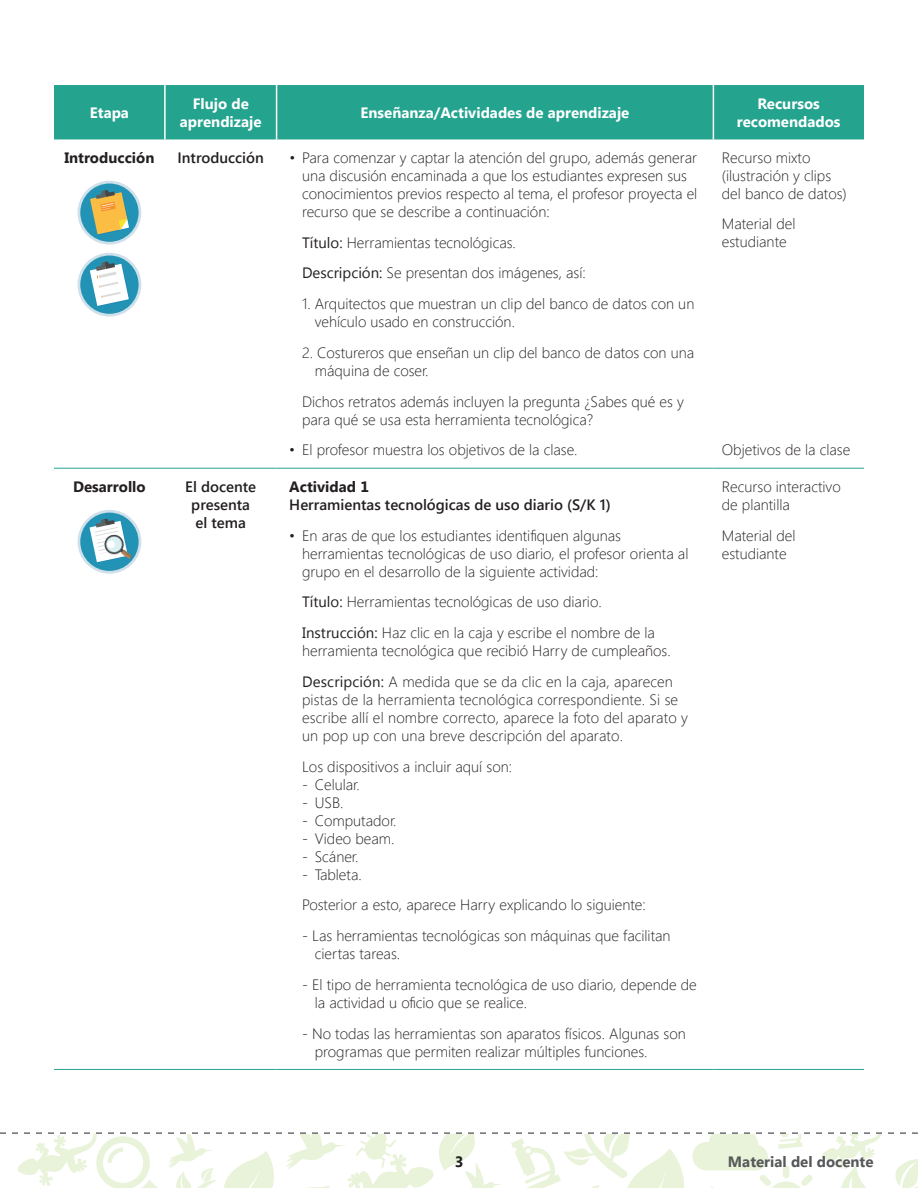
<style>
.page{position:relative;width:918px;height:1188px;background:#fff}
.page>*{position:absolute;margin:0;border:0;box-sizing:border-box;transform-origin:0 0}
.t1{font:300 15px/18px "Segoe UI";color:#231f20}
.t2{font:700 15px/18px "Segoe UI";color:#fff;text-align:center}
.t3{font:600 15px/18px "Segoe UI";color:#231f20;text-align:center}
.t4{font:700 15px "Segoe UI";color:#231f20}
.t5{font:700 15px "Segoe UI";color:#57585a}
.s1{font-weight:400}
</style>
<div class="page">
<svg style="left:0;top:1132px;width:918px;height:56px"></svg>
<div style="left:54px;top:85px;width:810px;height:54px;background:#24a38f"></div>
<hr style="left:54px;top:468px;width:111px;height:1px;background:#24a38f">
<hr style="left:165px;top:468px;width:112px;height:1px;background:#24a38f">
<hr style="left:54px;top:1069px;width:111px;height:1px;background:#24a38f">
<hr style="left:165px;top:1069px;width:112px;height:1px;background:#24a38f">
<hr style="left:277px;top:468px;width:436px;height:1px;background:#24a38f">
<hr style="left:713px;top:468px;width:151px;height:1px;background:#24a38f">
<hr style="left:277px;top:1069px;width:436px;height:1px;background:#24a38f">
<hr style="left:713px;top:1069px;width:151px;height:1px;background:#24a38f">
<hr style="left:164px;top:85px;width:2px;height:54px;background:#fff">
<hr style="left:276px;top:85px;width:1px;height:54px;background:#fff">
<hr style="left:713px;top:85px;width:1px;height:54px;background:#fff">
<svg style="left:78px;top:181px;width:63px;height:64px"></svg>
<div style="left:80px;top:184px;width:59px;height:58px;background:#2293b4;border-radius:50%"></div>
<svg style="left:90px;top:190px;width:40px;height:45px"></svg>
<svg style="left:78px;top:253px;width:63px;height:64px"></svg>
<div style="left:80px;top:256px;width:59px;height:58px;background:#2293b4;border-radius:50%"></div>
<svg style="left:90px;top:261px;width:40px;height:46px"></svg>
<svg style="left:78px;top:510px;width:63px;height:64px"></svg>
<div style="left:80px;top:513px;width:59px;height:58px;background:#2293b4;border-radius:50%"></div>
<svg style="left:90px;top:518px;width:42px;height:45px"></svg>
<p class="t2" style="left:90px;top:103px;width:41px">Etapa</p>
<p class="t2" style="left:180px;top:94px;width:83px">Flujo de aprendizaje</p>
<p class="t2" style="left:361px;top:103px;width:270px">Enseñanza/Actividades de aprendizaje</p>
<p class="t2" style="left:737px;top:94px;width:105px">Recursos recomendados</p>
<p class="t4" style="left:64px;top:147px;width:92px">Introducción</p>
<p class="t3" style="left:178px;top:148px;width:88px">Introducción</p>
<p class="t1" style="left:302px;top:148px;width:397px;text-indent:-13px">• Para comenzar y captar la atención del grupo, además generar una discusión encaminada a que los estudiantes expresen sus conocimientos previos respecto al tema, el profesor proyecta el recurso que se describe a continuación:</p>
<p class="t1" style="left:302px;top:226px;width:285px;line-height:30.8px"><span class="s1">Título:</span> Herramientas tecnológicas.<br><span class="s1">Descripción:</span> Se presentan dos imágenes, así:</p>
<p class="t1" style="left:315px;top:294px;width:381px;text-indent:-13px">1. Arquitectos que muestran un clip del banco de datos con un vehículo usado en construcción.</p>
<p class="t1" style="left:315px;top:343px;width:381px;text-indent:-13px">2. Costureros que enseñan un clip del banco de datos con una máquina de coser.</p>
<p class="t1" style="left:302px;top:392px;width:383px">Dichos retratos además incluyen la pregunta ¿Sabes qué es y para qué se usa esta herramienta tecnológica?</p>
<p class="t1" style="left:289px;top:440px;width:290px">• El profesor muestra los objetivos de la clase.</p>
<p class="t1" style="left:722px;top:148px;width:126px">Recurso mixto (ilustración y clips del banco de datos)</p>
<p class="t1" style="left:722px;top:214px;width:75px">Material del estudiante</p>
<p class="t1" style="left:722px;top:440px;width:130px">Objetivos de la clase</p>
<p class="t4" style="left:73px;top:476px;width:74px">Desarrollo</p>
<p class="t3" style="left:185px;top:477px;width:72px">El docente presenta el tema</p>
<p class="t4" style="left:289px;top:476px;width:81px">Actividad 1</p>
<p class="t3" style="left:289px;top:495px;width:323px">Herramientas tecnológicas de uso diario (S/K 1)</p>
<p class="t1" style="left:302px;top:526px;width:388px;text-indent:-13px">• En aras de que los estudiantes identifiquen algunas herramientas tecnológicas de uso diario, el profesor orienta al grupo en el desarrollo de la siguiente actividad:</p>
<p class="t1" style="left:302px;top:586px;width:354px;line-height:30.8px"><span class="s1">Título:</span> Herramientas tecnológicas de uso diario.<br><span class="s1">Instrucción:</span> Haz clic en la caja y escribe el nombre de la</p>
<p class="t1" style="left:302px;top:635px;width:372px;line-height:30.8px">herramienta tecnológica que recibió Harry de cumpleaños.<br><span class="s1">Descripción:</span> A medida que se da clic en la caja, aparecen</p>
<p class="t1" style="left:302px;top:690px;width:387px">pistas de la herramienta tecnológica correspondiente. Si se escribe allí el nombre correcto, aparece la foto del aparato y un pop up con una breve descripción del aparato.</p>
<p class="t1" style="left:302px;top:757px;width:212px">Los dispositivos a incluir aquí son:</p>
<p class="t1" style="left:302px;top:775px;width:59px">- Celular.</p>
<p class="t1" style="left:302px;top:793px;width:43px">- USB.</p>
<p class="t1" style="left:302px;top:811px;width:96px">- Computador.</p>
<p class="t1" style="left:302px;top:829px;width:94px">- Video beam.</p>
<p class="t1" style="left:302px;top:847px;width:58px">- Scáner.</p>
<p class="t1" style="left:302px;top:858px;width:345px;line-height:30.8px">- Tableta.<br>Posterior a esto, aparece Harry explicando lo siguiente:</p>
<p class="t1" style="left:315px;top:926px;width:357px;text-indent:-13px">- Las herramientas tecnológicas son máquinas que facilitan ciertas tareas.</p>
<p class="t1" style="left:315px;top:975px;width:383px;text-indent:-13px">- El tipo de herramienta tecnológica de uso diario, depende de la actividad u oficio que se realice.</p>
<p class="t1" style="left:315px;top:1024px;width:372px;text-indent:-13px">- No todas las herramientas son aparatos físicos. Algunas son programas que permiten realizar múltiples funciones.</p>
<p class="t1" style="left:722px;top:477px;width:120px">Recurso interactivo de plantilla</p>
<p class="t1" style="left:722px;top:526px;width:75px">Material del estudiante</p>
<p class="t4" style="left:455px;top:1151px;width:10px">3</p>
<p class="t5" style="left:728px;top:1151px;width:147px">Material del docente</p>
</div>
